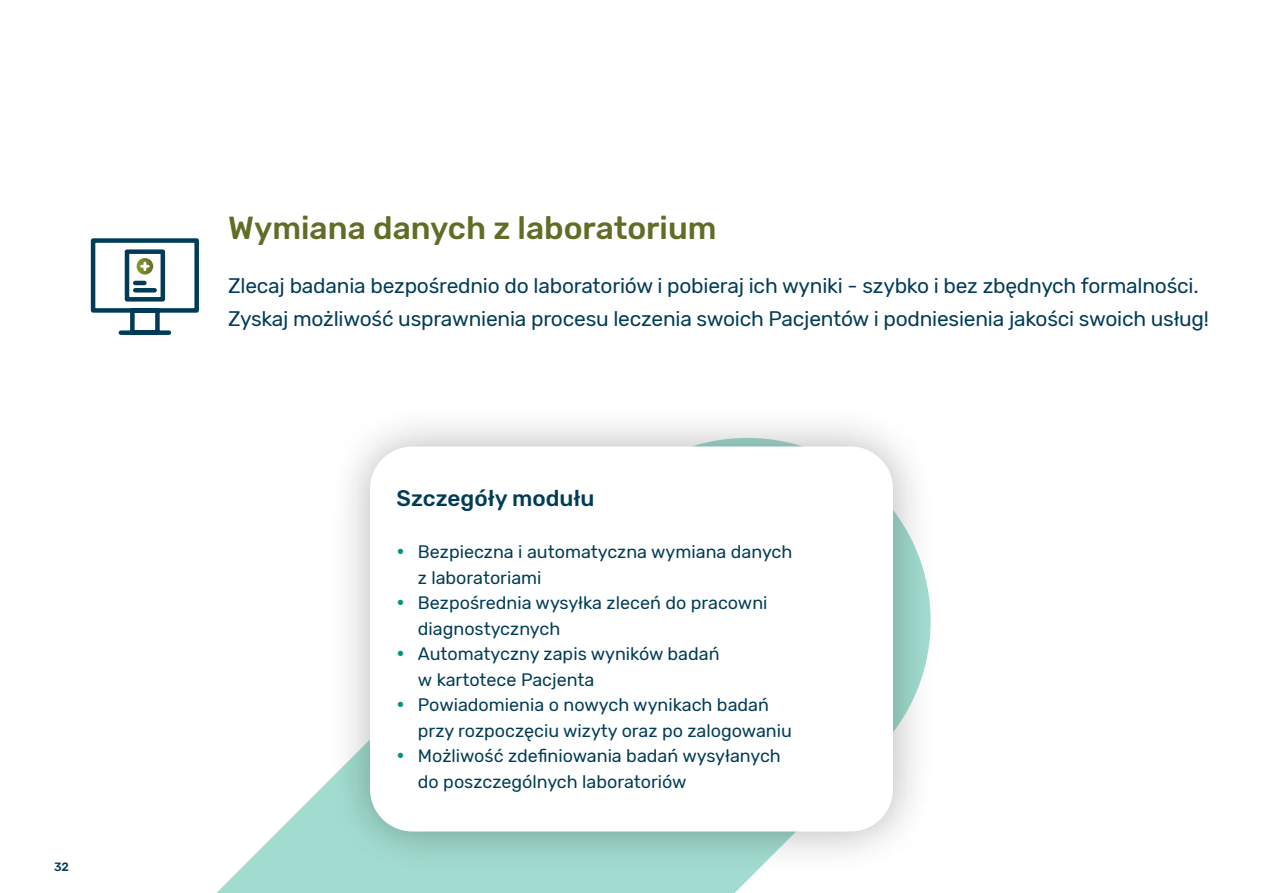
<style>
.page{position:relative;width:1263px;height:893px;background:#fff}
.page>*{position:absolute;margin:0;border:0;box-sizing:border-box;transform-origin:0 0}
.t1{font:500 31.8px "Rubik";color:#626c25}
.t2{font:500 22.5px "Rubik";color:#003c58}
.t3{font:21px/33px "Rubik";letter-spacing:-.01em;color:#003c58}
.t4{font:18px/25.5px "Rubik";color:#003c58}
.t5{font:500 12px "Rubik";color:#003c58}
.s1{color:#00967d}
</style>
<div class="page">
<svg style="left:216px;top:782px;width:537px;height:111px;fill:#a2dcd0"></svg>
<div style="left:327px;top:403px;width:609px;height:472px;background:#000;opacity:.3"></div>
<div style="left:370px;top:446px;width:523px;height:385px;background:#fff;border-radius:43px"></div>
<svg style="left:90px;top:238px;width:109px;height:97px"></svg>
<hr style="left:135px;top:288px;width:20px;height:4px;background:#003c58">
<p class="t5" style="left:54px;top:860px;width:17px">32</p>
<h1 class="t1" style="left:228px;top:210px;width:490px">Wymiana danych z laboratorium</h1>
<p class="t3" style="left:228px;top:270px;width:982px">Zlecaj badania bezpośrednio do laboratoriów i pobieraj ich wyniki - szybko i bez zbędnych formalności.<br>Zyskaj możliwość usprawnienia procesu leczenia swoich Pacjentów i podniesienia jakości swoich usług!</p>
<p class="t2" style="left:396px;top:485px;width:199px">Szczegóły modułu</p>
<p class="t4" style="left:418px;top:540px;width:376px;text-indent:-21px"><span class="s1">•</span> Bezpieczna i automatyczna wymiana danych z laboratoriami</p>
<p class="t4" style="left:418px;top:591px;width:351px;text-indent:-21px"><span class="s1">•</span> Bezpośrednia wysyłka zleceń do pracowni diagnostycznych</p>
<p class="t4" style="left:418px;top:642px;width:303px;text-indent:-21px"><span class="s1">•</span> Automatyczny zapis wyników badań w kartotece Pacjenta</p>
<p class="t4" style="left:418px;top:693px;width:376px;text-indent:-21px"><span class="s1">•</span> Powiadomienia o nowych wynikach badań przy rozpoczęciu wizyty oraz po zalogowaniu</p>
<p class="t4" style="left:418px;top:744px;width:364px;text-indent:-21px"><span class="s1">•</span> Możliwość zdefiniowania badań wysyłanych do poszczególnych laboratoriów</p>
</div>
